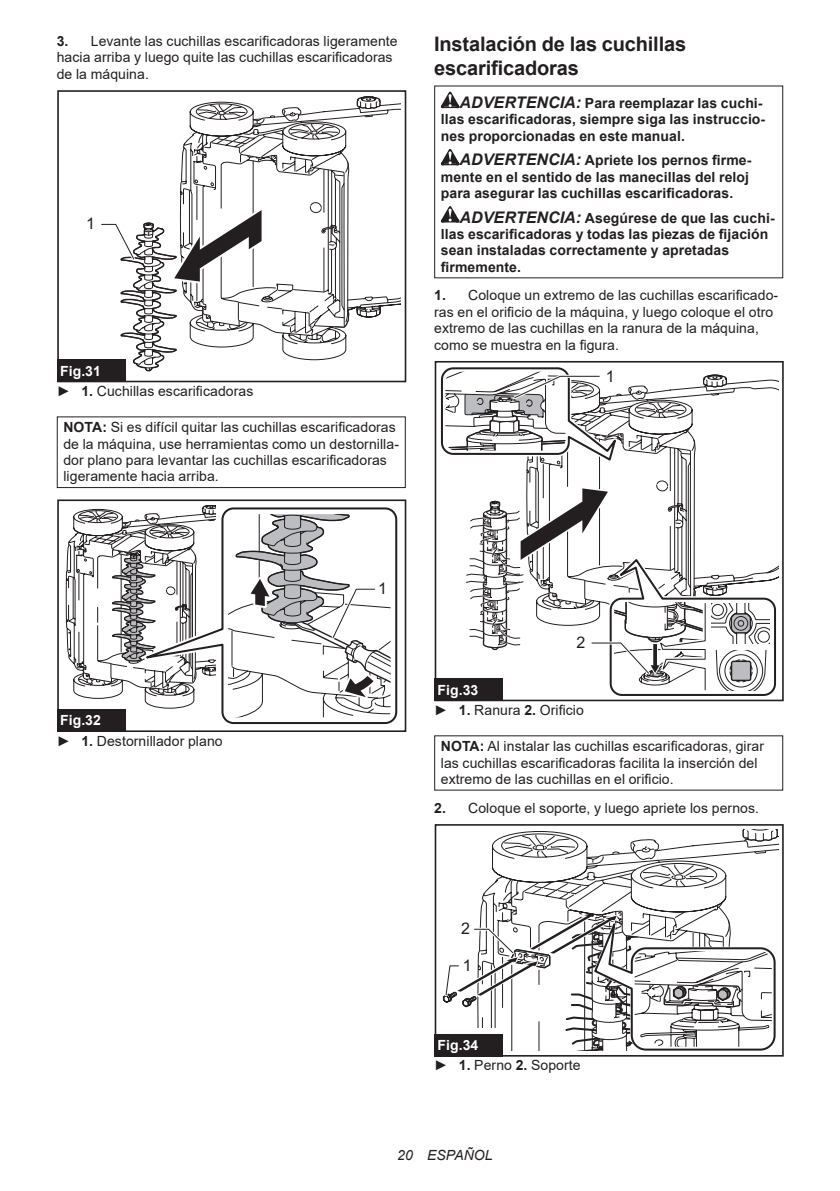
<style>
.page{position:relative;width:840px;height:1191px;background:#fff}
.page>*{position:absolute;margin:0;border:0;box-sizing:border-box;transform-origin:0 0}
.t1{font:700 20px/23.4px "Arial";letter-spacing:-.01em;color:#231f20}
.t2{font:16px "Arial";color:#231f20}
.t3{font:14px/16.4px "Arial";letter-spacing:.005em;color:#231f20}
.t4{font:700 14px/16.4px "Arial";letter-spacing:.005em;color:#231f20}
.t5{font:italic 14px "Arial";letter-spacing:.005em;color:#231f20}
.s1{font-weight:700}
.s2{font-weight:700;color:#fff}
.s3{font-style:italic;font-size:16px}
</style>
<div class="page">
<div style="left:57px;top:90px;width:349px;height:292px;border:2px solid #231f20"></div>
<svg style="left:101px;top:96px;width:299px;height:276px"></svg>
<div style="left:57px;top:359px;width:68px;height:23px;background:#231f20"></div>
<div style="left:57px;top:416px;width:348px;height:72px;border:1px solid #231f20"></div>
<svg style="left:66px;top:509px;width:21px;height:189px"></svg>
<svg style="left:87px;top:505px;width:129px;height:194px"></svg>
<svg style="left:127px;top:506px;width:271px;height:218px"></svg>
<div style="left:57px;top:703px;width:74px;height:29px;background:#fff"></div>
<div style="left:57px;top:499px;width:349px;height:233px;border:2px solid #231f20"></div>
<svg style="left:228px;top:514px;width:162px;height:203px"></svg>
<div style="left:57px;top:709px;width:68px;height:23px;background:#231f20"></div>
<svg style="left:440px;top:92px;width:19px;height:16px"></svg>
<svg style="left:440px;top:149px;width:19px;height:16px"></svg>
<svg style="left:440px;top:206px;width:19px;height:16px"></svg>
<div style="left:434px;top:361px;width:349px;height:340px;border:2px solid #231f20"></div>
<svg style="left:436px;top:363px;width:343px;height:337px"></svg>
<div style="left:434px;top:678px;width:68px;height:23px;background:#231f20"></div>
<div style="left:434px;top:824px;width:349px;height:232px;border:2px solid #231f20"></div>
<svg style="left:442px;top:829px;width:335px;height:223px"></svg>
<div style="left:434px;top:1034px;width:68px;height:22px;background:#231f20"></div>
<p class="t3" style="left:57px;top:33px;width:342px"><span class="s1">3.</span> Levante las cuchillas escarificadoras ligeramente hacia arriba y luego quite las cuchillas escarificadoras de la máquina.</p>
<p class="t2" style="left:86px;top:212px;width:10px">1</p>
<p class="t3" style="left:57px;top:360px;width:198px;line-height:20.2px"><span class="s2">Fig.31<br></span>► <span class="s1">1.</span> Cuchillas escarificadoras</p>
<p class="t3" style="left:63px;top:419px;width:337px"><span class="s1">NOTA:</span> Si es difícil quitar las cuchillas escarificadoras de la máquina, use herramientas como un destornilla&shy;dor plano para levantar las cuchillas escarificadoras ligeramente hacia arriba.</p>
<h1 class="t1" style="left:434px;top:33px;width:253px">Instalación de las cuchillas escarificadoras</h1>
<p class="t4" style="left:440px;top:95px;width:325px;text-indent:19px"><span class="s3">ADVERTENCIA:</span> Para reemplazar las cuchi&shy;llas escarificadoras, siempre siga las instruccio&shy;nes proporcionadas en este manual.</p>
<p class="t4" style="left:440px;top:152px;width:312px;text-indent:19px"><span class="s3">ADVERTENCIA:</span> Apriete los pernos firme&shy;mente en el sentido de las manecillas del reloj para asegurar las cuchillas escarificadoras.</p>
<p class="t4" style="left:440px;top:209px;width:335px;text-indent:19px"><span class="s3">ADVERTENCIA:</span> Asegúrese de que las cuchi&shy;llas escarificadoras y todas las piezas de fijación sean instaladas correctamente y apretadas firmemente.</p>
<p class="t3" style="left:434px;top:287px;width:345px"><span class="s1">1.</span> Coloque un extremo de las cuchillas escarificado&shy;ras en el orificio de la máquina, y luego coloque el otro extremo de las cuchillas en la ranura de la máquina, como se muestra en la figura.</p>
<p class="t2" style="left:605px;top:365px;width:10px">1</p>
<p class="t3" style="left:57px;top:710px;width:167px;line-height:20.2px"><span class="s2">Fig.32<br></span>► <span class="s1">1.</span> Destornillador plano</p>
<p class="t2" style="left:378px;top:577px;width:10px">1</p>
<p class="t2" style="left:576px;top:631px;width:10px">2</p>
<p class="t3" style="left:434px;top:679px;width:151px;line-height:20.2px"><span class="s2">Fig.33<br></span>► <span class="s1">1.</span> Ranura <span class="s1">2.</span> Orificio</p>
<p class="t3" style="left:440px;top:738px;width:324px"><span class="s1">NOTA:</span> Al instalar las cuchillas escarificadoras, girar las cuchillas escarificadoras facilita la inserción del extremo de las cuchillas en el orificio.</p>
<p class="t3" style="left:434px;top:799px;width:326px"><span class="s1">2.</span> Coloque el soporte, y luego apriete los pernos.</p>
<p class="t2" style="left:461px;top:917px;width:10px">2</p>
<p class="t2" style="left:462px;top:954px;width:10px">1</p>
<p class="t3" style="left:434px;top:1034px;width:148px;line-height:20.2px"><span class="s2">Fig.34<br></span>► <span class="s1">1.</span> Perno <span class="s1">2.</span> Soporte</p>
<p class="t5" style="left:397px;top:1146px;width:97px">20 ESPAÑOL</p>
</div>
